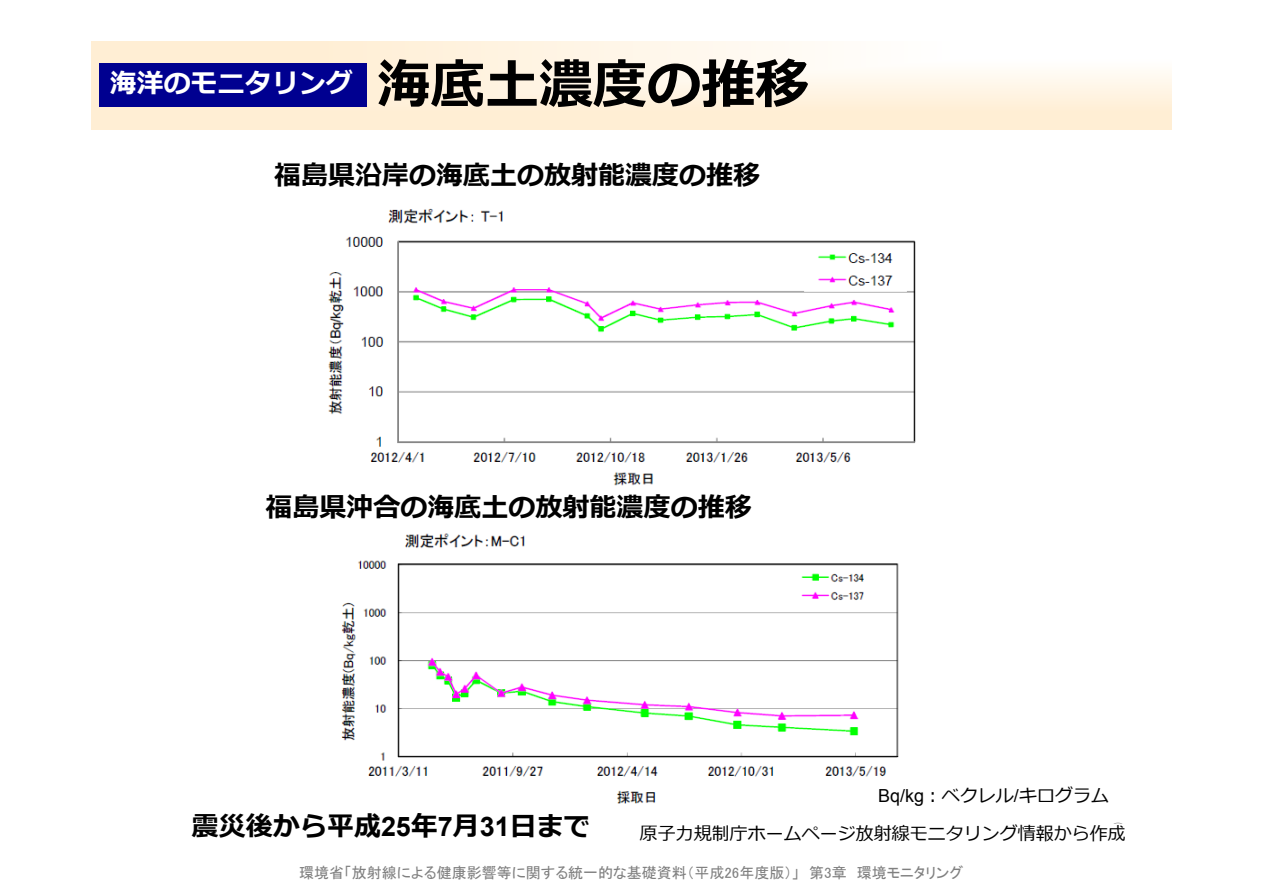
<style>
.page{position:relative;width:1263px;height:893px;background:#fff}
.page>*{position:absolute;margin:0;border:0;box-sizing:border-box;transform-origin:0 0}
.t1{font:700 54px "Meiryo";color:#000}
.t2{font:700 27px "Meiryo";color:#000}
.t3{font:700 27px "Meiryo";color:#fff}
.t4{font:18px "Meiryo";color:#000}
.t5{font:15px "MS P Gothic";color:#808080}
.s1{font-family:"Arial"}
</style>
<div class="page">
<img style="left:91px;top:42px;width:1080px;height:87px">
<div style="left:99px;top:64px;width:267px;height:43px;background:#000090"></div>
<img style="left:328px;top:208px;width:588px;height:278px">
<img style="left:341px;top:533px;width:558px;height:271px">
<p class="t3" style="left:110px;top:64px;width:244px">海洋のモニタリング</p>
<h1 class="t1" style="left:377px;top:47px;width:433px">海底⼟濃度の推移</h1>
<p class="t2" style="left:274px;top:156px;width:487px">福島県沿岸の海底⼟の放射能濃度の推移</p>
<p class="t2" style="left:266px;top:488px;width:488px">福島県沖合の海底⼟の放射能濃度の推移</p>
<p class="t4" style="left:878px;top:783px;width:232px"><span class="s1">Bq/kg</span>：ベクレル<span class="s1">/</span>キログラム</p>
<p class="t2" style="left:192px;top:807px;width:400px">震災後から平成<span class="s1">25</span>年<span class="s1">7</span>月<span class="s1">31</span>日まで</p>
<p class="t4" style="left:640px;top:821px;width:487px">原⼦⼒規制庁ホームページ放射線モニタリング情報から作成</p>
<p class="t5" style="left:299px;top:865px;width:666px">環境省「放射線による健康影響等に関する統一的な基礎資料（平成26年度版）」　第3章　環境モニタリング</p>
</div>
